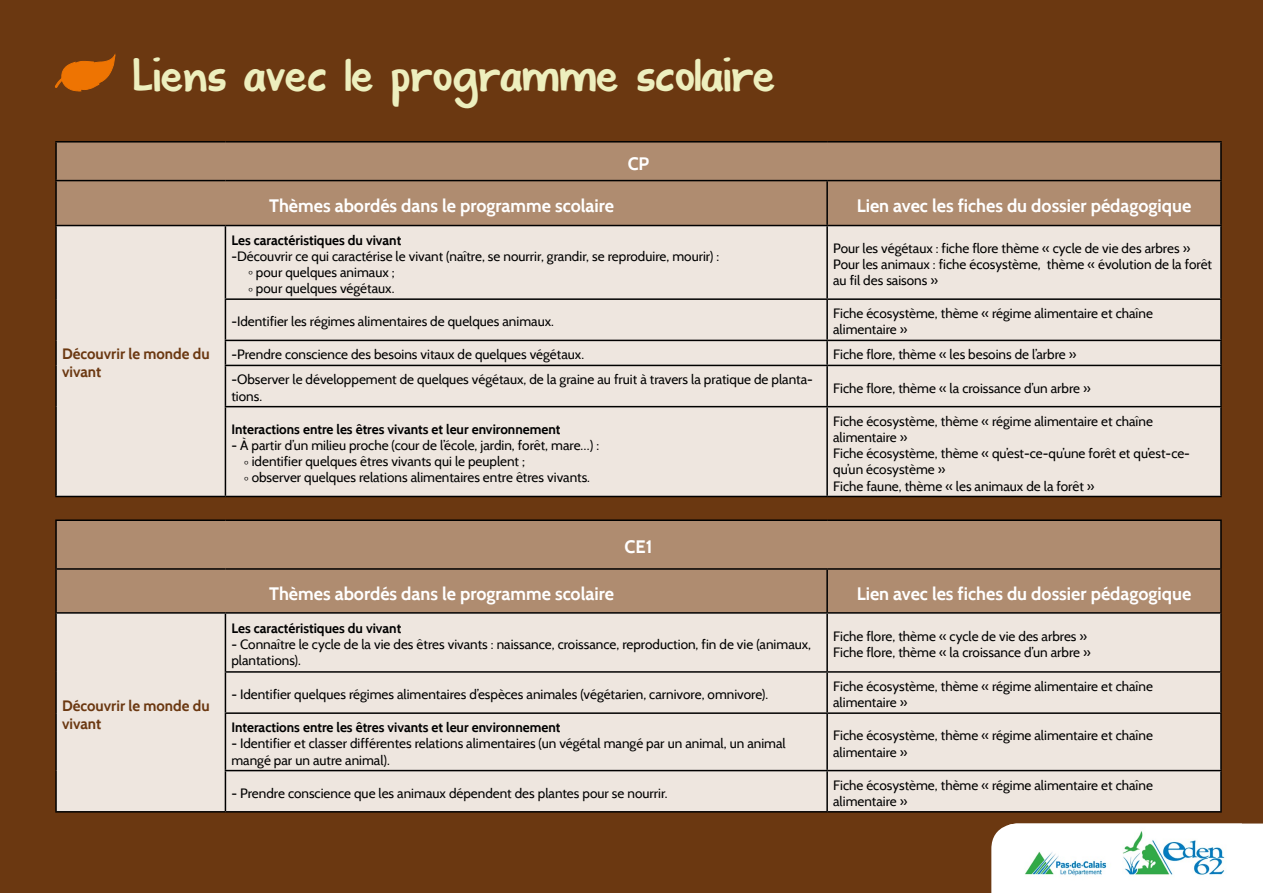
<style>
.page{position:relative;width:1263px;height:893px;background:#6b3811}
.page>*{position:absolute;margin:0;border:0;box-sizing:border-box;transform-origin:0 0}
.t1{font:45px "KG Shadowofthe Day";color:#edefbe}
.t2{font:700 18px "Cabin";color:#fff}
.t3{font:700 15px/18px "Cabin";color:#6b3811}
.t4{font:13.5px/16.2px "Cabin";color:#000}
.t5{font:700 13.5px "Cabin";color:#000}
</style>
<div class="page">
<div style="left:57px;top:143px;width:1163px;height:82px;background:#af8c70"></div>
<div style="left:57px;top:226px;width:1163px;height:270px;background:#eee6df"></div>
<hr style="left:55px;top:141px;width:170px;height:2px;background:#000">
<hr style="left:55px;top:143px;width:2px;height:37px;background:#000">
<hr style="left:225px;top:141px;width:602px;height:2px;background:#000">
<hr style="left:827px;top:141px;width:395px;height:2px;background:#000">
<hr style="left:1220px;top:143px;width:2px;height:37px;background:#000">
<hr style="left:55px;top:180px;width:170px;height:1px;background:#000">
<hr style="left:55px;top:181px;width:2px;height:44px;background:#000">
<hr style="left:225px;top:180px;width:602px;height:1px;background:#000">
<hr style="left:827px;top:180px;width:395px;height:1px;background:#000">
<hr style="left:826px;top:181px;width:2px;height:44px;background:#000">
<hr style="left:1220px;top:181px;width:2px;height:44px;background:#000">
<hr style="left:55px;top:225px;width:170px;height:1px;background:#000">
<hr style="left:55px;top:226px;width:2px;height:73px;background:#000">
<hr style="left:225px;top:225px;width:602px;height:1px;background:#000">
<hr style="left:225px;top:226px;width:1px;height:72px;background:#000">
<hr style="left:827px;top:225px;width:395px;height:1px;background:#000">
<hr style="left:826px;top:226px;width:2px;height:72px;background:#000">
<hr style="left:1220px;top:226px;width:2px;height:72px;background:#000">
<hr style="left:55px;top:299px;width:2px;height:41px;background:#000">
<hr style="left:225px;top:298px;width:602px;height:2px;background:#000">
<hr style="left:225px;top:300px;width:1px;height:40px;background:#000">
<hr style="left:827px;top:298px;width:395px;height:2px;background:#000">
<hr style="left:826px;top:300px;width:2px;height:40px;background:#000">
<hr style="left:1220px;top:300px;width:2px;height:40px;background:#000">
<hr style="left:55px;top:340px;width:2px;height:25px;background:#000">
<hr style="left:225px;top:340px;width:602px;height:1px;background:#000">
<svg style="left:225px;top:341px;width:1px;height:24px"></svg>
<hr style="left:827px;top:340px;width:395px;height:1px;background:#000">
<hr style="left:826px;top:341px;width:2px;height:24px;background:#000">
<hr style="left:1220px;top:341px;width:2px;height:24px;background:#000">
<hr style="left:55px;top:365px;width:2px;height:42px;background:#000">
<hr style="left:225px;top:365px;width:602px;height:1px;background:#000">
<hr style="left:225px;top:366px;width:1px;height:40px;background:#000">
<hr style="left:827px;top:365px;width:395px;height:1px;background:#000">
<hr style="left:826px;top:366px;width:2px;height:40px;background:#000">
<hr style="left:1220px;top:366px;width:2px;height:40px;background:#000">
<hr style="left:55px;top:407px;width:2px;height:89px;background:#000">
<hr style="left:225px;top:406px;width:602px;height:1px;background:#000">
<hr style="left:225px;top:407px;width:1px;height:89px;background:#000">
<hr style="left:827px;top:406px;width:395px;height:1px;background:#000">
<hr style="left:826px;top:407px;width:2px;height:89px;background:#000">
<hr style="left:1220px;top:407px;width:2px;height:89px;background:#000">
<hr style="left:55px;top:496px;width:170px;height:1px;background:#000">
<hr style="left:225px;top:496px;width:602px;height:1px;background:#000">
<hr style="left:827px;top:496px;width:395px;height:1px;background:#000">
<div style="left:57px;top:521px;width:1163px;height:91px;background:#af8c70"></div>
<div style="left:57px;top:614px;width:1163px;height:197px;background:#eee6df"></div>
<hr style="left:55px;top:519px;width:170px;height:2px;background:#000">
<hr style="left:55px;top:521px;width:2px;height:47px;background:#000">
<hr style="left:225px;top:519px;width:602px;height:2px;background:#000">
<hr style="left:827px;top:519px;width:395px;height:2px;background:#000">
<hr style="left:1220px;top:521px;width:2px;height:47px;background:#000">
<hr style="left:55px;top:568px;width:170px;height:2px;background:#000">
<hr style="left:55px;top:570px;width:2px;height:42px;background:#000">
<hr style="left:225px;top:568px;width:602px;height:2px;background:#000">
<hr style="left:827px;top:568px;width:395px;height:2px;background:#000">
<hr style="left:826px;top:570px;width:2px;height:42px;background:#000">
<hr style="left:1220px;top:570px;width:2px;height:42px;background:#000">
<hr style="left:55px;top:612px;width:170px;height:2px;background:#000">
<hr style="left:55px;top:614px;width:2px;height:58px;background:#000">
<hr style="left:225px;top:612px;width:602px;height:2px;background:#000">
<hr style="left:225px;top:614px;width:1px;height:57px;background:#000">
<hr style="left:827px;top:612px;width:395px;height:2px;background:#000">
<hr style="left:826px;top:614px;width:2px;height:57px;background:#000">
<hr style="left:1220px;top:614px;width:2px;height:57px;background:#000">
<hr style="left:55px;top:672px;width:2px;height:41px;background:#000">
<hr style="left:225px;top:671px;width:602px;height:2px;background:#000">
<hr style="left:225px;top:673px;width:1px;height:39px;background:#000">
<hr style="left:827px;top:671px;width:395px;height:2px;background:#000">
<hr style="left:826px;top:673px;width:2px;height:39px;background:#000">
<hr style="left:1220px;top:673px;width:2px;height:39px;background:#000">
<hr style="left:55px;top:713px;width:2px;height:58px;background:#000">
<hr style="left:225px;top:712px;width:602px;height:2px;background:#000">
<hr style="left:225px;top:714px;width:1px;height:56px;background:#000">
<hr style="left:827px;top:712px;width:395px;height:2px;background:#000">
<hr style="left:826px;top:714px;width:2px;height:56px;background:#000">
<hr style="left:1220px;top:714px;width:2px;height:56px;background:#000">
<hr style="left:55px;top:771px;width:2px;height:40px;background:#000">
<hr style="left:225px;top:770px;width:602px;height:1px;background:#000">
<hr style="left:225px;top:771px;width:1px;height:40px;background:#000">
<hr style="left:827px;top:770px;width:395px;height:1px;background:#000">
<hr style="left:826px;top:771px;width:2px;height:40px;background:#000">
<hr style="left:1220px;top:771px;width:2px;height:40px;background:#000">
<hr style="left:55px;top:811px;width:170px;height:2px;background:#000">
<hr style="left:225px;top:811px;width:602px;height:2px;background:#000">
<hr style="left:827px;top:811px;width:395px;height:2px;background:#000">
<svg style="left:55px;top:54px;width:60px;height:37px"></svg>
<svg style="left:991px;top:823px;width:272px;height:70px;background:#f5f2ef"></svg>
<img style="left:1008px;top:823px;width:234px;height:70px">
<h1 class="t1" style="left:133px;top:46px;width:644px">Liens avec le programme scolaire</h1>
<h2 class="t2" style="left:628px;top:153px;width:23px">CP</h2>
<p class="t3" style="left:62px;top:345px;width:149px">Découvrir le monde du vivant</p>
<p class="t3" style="left:62px;top:696px;width:149px">Découvrir le monde du vivant</p>
<h2 class="t2" style="left:269px;top:195px;width:346px">Thèmes abordés dans le programme scolaire</h2>
<h2 class="t2" style="left:857px;top:195px;width:336px">Lien avec les fiches du dossier pédagogique</h2>
<p class="t5" style="left:231px;top:232px;width:171px">Les caractéristiques du vivant</p>
<p class="t4" style="left:248px;top:248px;width:472px;text-indent:-17px">-Découvrir ce qui caractérise le vivant (naître, se nourrir, grandir, se reproduire, mourir) : ° pour quelques animaux ;<br>° pour quelques végétaux.</p>
<p class="t4" style="left:833px;top:240px;width:380px">Pour les végétaux : fiche flore thème « cycle de vie des arbres »<br>Pour les animaux : fiche écosystème, thème « évolution de la forêt au fil des saisons »</p>
<p class="t4" style="left:231px;top:313px;width:324px">-Identifier les régimes alimentaires de quelques animaux.</p>
<p class="t4" style="left:833px;top:305px;width:321px">Fiche écosystème, thème « régime alimentaire et chaîne alimentaire »</p>
<p class="t4" style="left:231px;top:346px;width:354px">-Prendre conscience des besoins vitaux de quelques végétaux.</p>
<p class="t4" style="left:833px;top:346px;width:245px">Fiche flore, thème « les besoins de l’arbre »</p>
<p class="t4" style="left:231px;top:372px;width:583px">-Observer le développement de quelques végétaux, de la graine au fruit à travers la pratique de planta&shy;tions.</p>
<p class="t4" style="left:833px;top:380px;width:259px">Fiche flore, thème « la croissance d’un arbre »</p>
<p class="t5" style="left:231px;top:421px;width:331px">Interactions entre les êtres vivants et leur environnement</p>
<p class="t4" style="left:244px;top:437px;width:356px;text-indent:-13px">- À partir d’un milieu proche (cour de l’école, jardin, forêt, mare…) : ° identifier quelques êtres vivants qui le peuplent ;<br>° observer quelques relations alimentaires entre êtres vivants.</p>
<p class="t4" style="left:833px;top:413px;width:358px">Fiche écosystème, thème « régime alimentaire et chaîne alimentaire »<br>Fiche écosystème, thème « qu’est-ce-qu’une forêt et qu’est-ce&shy;qu’un écosystème »<br>Fiche faune, thème « les animaux de la forêt »</p>
<h2 class="t2" style="left:625px;top:536px;width:29px">CE1</h2>
<h2 class="t2" style="left:269px;top:582px;width:346px">Thèmes abordés dans le programme scolaire</h2>
<h2 class="t2" style="left:857px;top:582px;width:336px">Lien avec les fiches du dossier pédagogique</h2>
<p class="t5" style="left:231px;top:620px;width:171px">Les caractéristiques du vivant</p>
<p class="t4" style="left:231px;top:636px;width:581px">- Connaître le cycle de la vie des êtres vivants : naissance, croissance, reproduction, fin de vie (animaux, plantations).</p>
<p class="t4" style="left:833px;top:628px;width:259px">Fiche flore, thème « cycle de vie des arbres »<br>Fiche flore, thème « la croissance d’un arbre »</p>
<p class="t4" style="left:231px;top:686px;width:538px">- Identifier quelques régimes alimentaires d’espèces animales (végétarien, carnivore, omnivore).</p>
<p class="t4" style="left:833px;top:678px;width:321px">Fiche écosystème, thème « régime alimentaire et chaîne alimentaire »</p>
<p class="t5" style="left:231px;top:719px;width:331px">Interactions entre les êtres vivants et leur environnement</p>
<p class="t4" style="left:231px;top:735px;width:556px">- Identifier et classer différentes relations alimentaires (un végétal mangé par un animal, un animal mangé par un autre animal).</p>
<p class="t4" style="left:833px;top:727px;width:321px">Fiche écosystème, thème « régime alimentaire et chaîne alimentaire »</p>
<p class="t4" style="left:231px;top:785px;width:438px">- Prendre conscience que les animaux dépendent des plantes pour se nourrir.</p>
<p class="t4" style="left:833px;top:777px;width:321px">Fiche écosystème, thème « régime alimentaire et chaîne alimentaire »</p>
</div>
